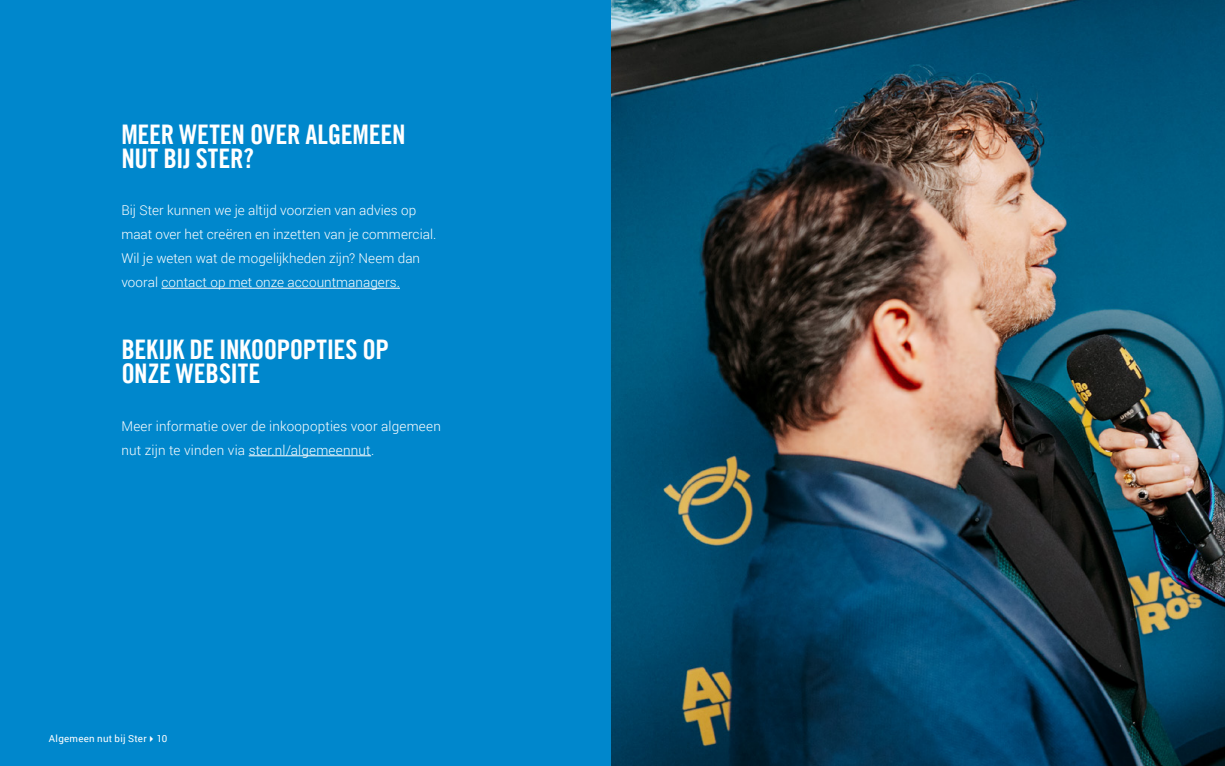
<style>
.page{position:relative;width:1225px;height:766px;background:#fff}
.page>*{position:absolute;margin:0;border:0;box-sizing:border-box;transform-origin:0 0}
.t1{font:27px/23.9px "Trade Gothic LT Com Bd Cn 20";letter-spacing:-.01em;color:#fff}
.t2{font:300 13.5px/23.9px "Roboto";letter-spacing:.005em;color:#fff}
.t3{font:9.75px "Roboto";letter-spacing:.025em;color:#fff}
</style>
<div class="page">
<div style="left:0;top:0;width:1225px;height:765px;background:#0087cc"></div>
<img style="left:611px;top:0;width:614px;height:765px">
<hr style="left:161px;top:288px;width:239px;height:1px;background:#fff">
<hr style="left:249px;top:455px;width:122px;height:1px;background:#fff">
<h1 class="t1" style="left:121px;top:122px;width:286px">MEER WETEN OVER ALGEMEEN<br>NUT BIJ STER?</h1>
<p class="t2" style="left:121px;top:198px;width:316px">Bij Ster kunnen we je altijd voorzien van advies op maat over het creëren en inzetten van je commercial.<br>Wil je weten wat de mogelijkheden zijn? Neem dan vooral contact op met onze accountmanagers.</p>
<h1 class="t1" style="left:121px;top:337px;width:269px">BEKIJK DE INKOOPOPTIES OP<br>ONZE WEBSITE</h1>
<p class="t2" style="left:121px;top:413px;width:321px">Meer informatie over de inkoopopties voor algemeen nut zijn te vinden via ster.nl/algemeennut.</p>
<p class="t3" style="left:49px;top:731px;width:120px">Algemeen nut bij Ster✔10</p>
</div>
